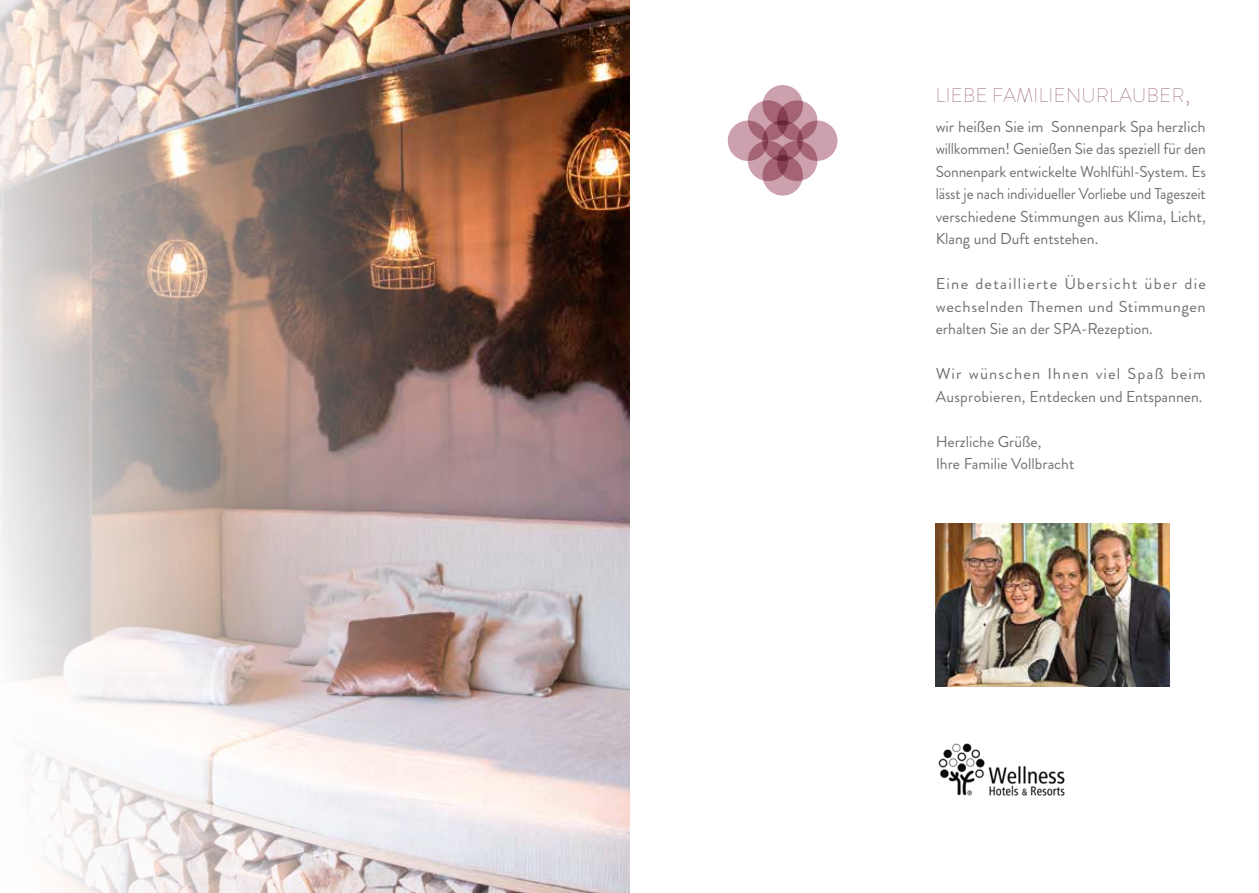
<style>
.page{position:relative;width:1259px;height:893px;background:#fff}
.page>*{position:absolute;margin:0;border:0;box-sizing:border-box;transform-origin:0 0}
.t1{font:100 19.5px "Brandon Grotesque";letter-spacing:.02em;color:#722449}
.t2{font:15.75px/22.5px "Brandon Grotesque";color:#707173;text-align:justify}
.t3{font:15.75px/22.5px "Brandon Grotesque";color:#707173;text-align:justify;scale:1.05 1}
.t4{font:15.75px/22.5px "Brandon Grotesque";letter-spacing:.02em;color:#707173;scale:1.05 1}
.s1{font-size:24px}
</style>
<div class="page">
<img style="left:0;top:0;width:629px;height:893px">
<img style="left:935px;top:523px;width:234px;height:163px">
<img style="left:938px;top:743px;width:127px;height:53px">
<div style="left:728px;top:121px;width:40px;height:40px;background:#cda0ae;border-radius:50%"></div>
<div style="left:797px;top:121px;width:40px;height:40px;background:#cda0ae;border-radius:50%"></div>
<div style="left:762px;top:85px;width:41px;height:40px;background:#cda0ae;border-radius:50%"></div>
<div style="left:762px;top:155px;width:41px;height:41px;background:#cda0ae;border-radius:50%"></div>
<svg style="left:748px;top:100px;width:40px;height:41px"></svg>
<svg style="left:777px;top:100px;width:40px;height:41px"></svg>
<svg style="left:777px;top:141px;width:40px;height:40px"></svg>
<svg style="left:748px;top:141px;width:40px;height:40px"></svg>
<svg style="left:762px;top:120px;width:41px;height:41px"></svg>
<p class="t1" style="left:936px;top:82px;width:256px">LIEBE FAMILIENURLAUBER<span class="s1">,</span></p>
<p class="t2" style="left:935px;top:115px;width:272px">wir heißen Sie im Sonnenpark Spa herzlich willkommen! Genießen Sie das speziell für den Sonnenpark entwickelte Wohlfühl-System. Es lässt je nach individueller Vorliebe und Tageszeit verschiedene Stimmungen aus Klima, Licht, Klang und Duft entstehen.</p>
<p class="t3" style="left:935px;top:273px;width:259px">Eine detaillierte Übersicht über die wechselnden Themen und Stimmungen erhalten Sie an der SPA-Rezeption.</p>
<p class="t4" style="left:935px;top:363px;width:259px">Wir wünschen Ihnen viel Spaß beim<br>Ausprobieren, Entdecken und Entspannen.</p>
<p class="t2" style="left:935px;top:430px;width:140px">Herzliche Grüße,<br>Ihre Familie Vollbracht</p>
</div>
